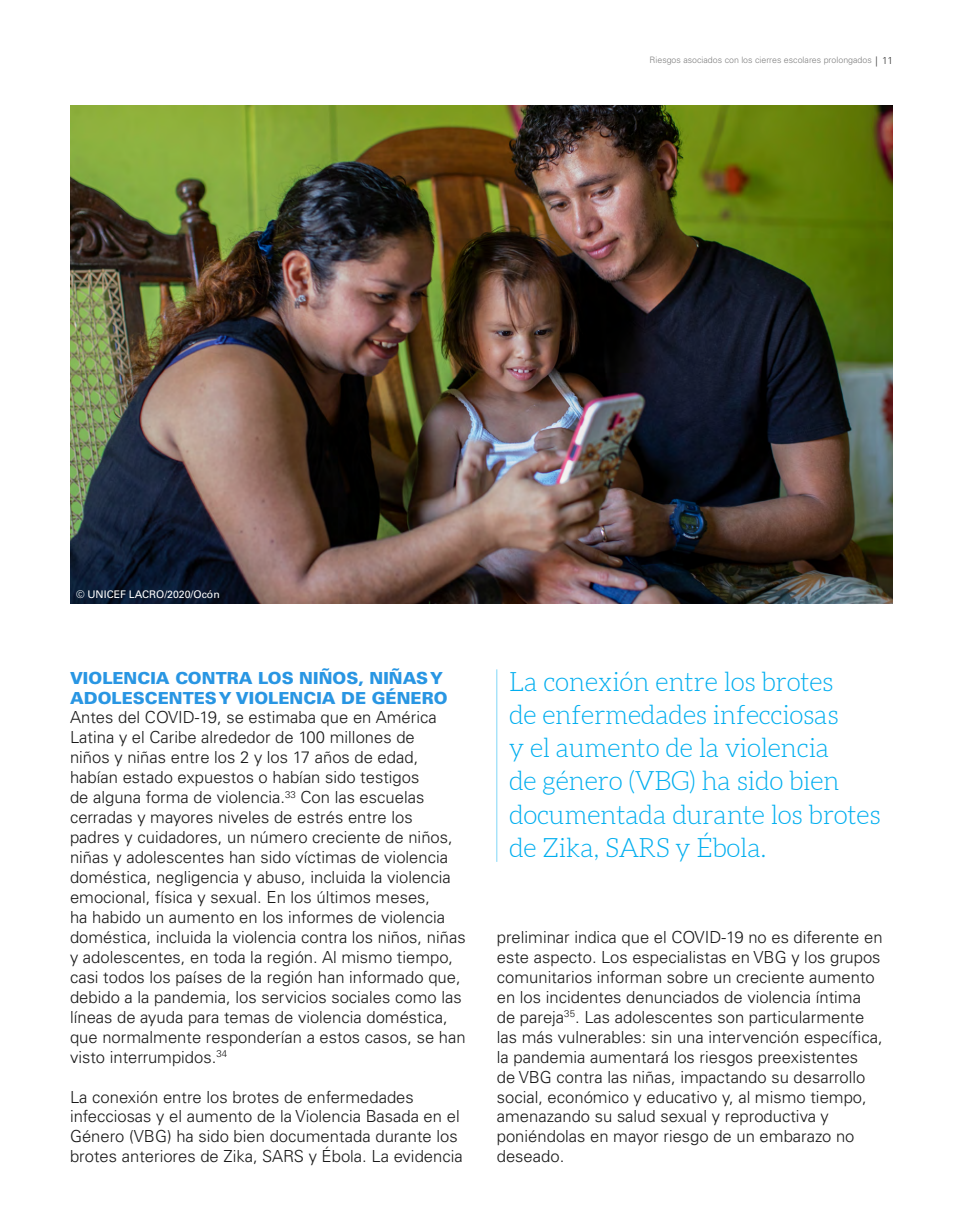
<style>
.page{position:relative;width:963px;height:1225px;background:#fff}
.page>*{position:absolute;margin:0;border:0;box-sizing:border-box;transform-origin:0 0}
.t1{font:300 26.25px/33.2px "Aleo";letter-spacing:-.01em;color:#00aeef}
.t2{font:300 16.62px/19.9px "Univers LT Std";color:#1a1a1a}
.t3{font:900 16.62px/19.9px "Univers LT Std";color:#2996e3}
.t4{font:10.5px "Univers LT Std";color:#fff}
.t5{font:300 10.06px "Univers LT Std";color:#333}
.t6{font:300 8.84px "Univers LT Std";color:#808080}
</style>
<div class="page">
<img style="left:70px;top:105px;width:822px;height:499px">
<hr style="left:496px;top:669px;width:1px;height:193px;background:#80d6f7">
<p class="t6" style="left:649px;top:55px;width:224px">Riesgos asociados con los cierres escolares prolongados</p>
<p class="t5" style="left:875px;top:54px;width:19px">| 11</p>
<p class="t4" style="left:76px;top:588px;width:145px">© UNICEF LACRO/2020/Ocón</p>
<p class="t3" style="left:70px;top:667px;width:379px">VIOLENCIA CONTRA LOS NIÑOS, NIÑAS Y<br>ADOLESCENTES Y VIOLENCIA DE GÉNERO</p>
<p class="t2" style="left:70px;top:708px;width:397px">Antes del COVID-19, se estimaba que en América Latina y el Caribe alrededor de 100 millones de<br>niños y niñas entre los 2 y los 17 años de edad, habían estado expuestos o habían sido testigos<br>de alguna forma de violencia.<sup>33</sup> Con las escuelas cerradas y mayores niveles de estrés entre los padres y cuidadores, un número creciente de niños, niñas y adolescentes han sido víctimas de violencia doméstica, negligencia y abuso, incluida la violencia emocional, física y sexual. En los últimos meses,<br>ha habido un aumento en los informes de violencia doméstica, incluida la violencia contra los niños, niñas y adolescentes, en toda la región. Al mismo tiempo, casi todos los países de la región han informado que, debido a la pandemia, los servicios sociales como las líneas de ayuda para temas de violencia doméstica, que normalmente responderían a estos casos, se han visto interrumpidos.<sup>34</sup></p>
<p class="t2" style="left:70px;top:1087px;width:394px">La conexión entre los brotes de enfermedades infecciosas y el aumento de la Violencia Basada en el Género (VBG) ha sido bien documentada durante los brotes anteriores de Zika, SARS y Ébola. La evidencia</p>
<h1 class="t1" style="left:509px;top:667px;width:373px">La conexión entre los brotes<br>de enfermedades infecciosas<br>y el aumento de la violencia<br>de género (VBG) ha sido bien documentada durante los brotes de Zika, SARS y Ébola.</h1>
<p class="t2" style="left:497px;top:927px;width:387px">preliminar indica que el COVID-19 no es diferente en este aspecto. Los especialistas en VBG y los grupos comunitarios informan sobre un creciente aumento en los incidentes denunciados de violencia íntima de pareja<sup>35</sup>. Las adolescentes son particularmente las más vulnerables: sin una intervención específica, la pandemia aumentará los riesgos preexistentes<br>de VBG contra las niñas, impactando su desarrollo social, económico y educativo y, al mismo tiempo, amenazando su salud sexual y reproductiva y poniéndolas en mayor riesgo de un embarazo no deseado.</p>
</div>
